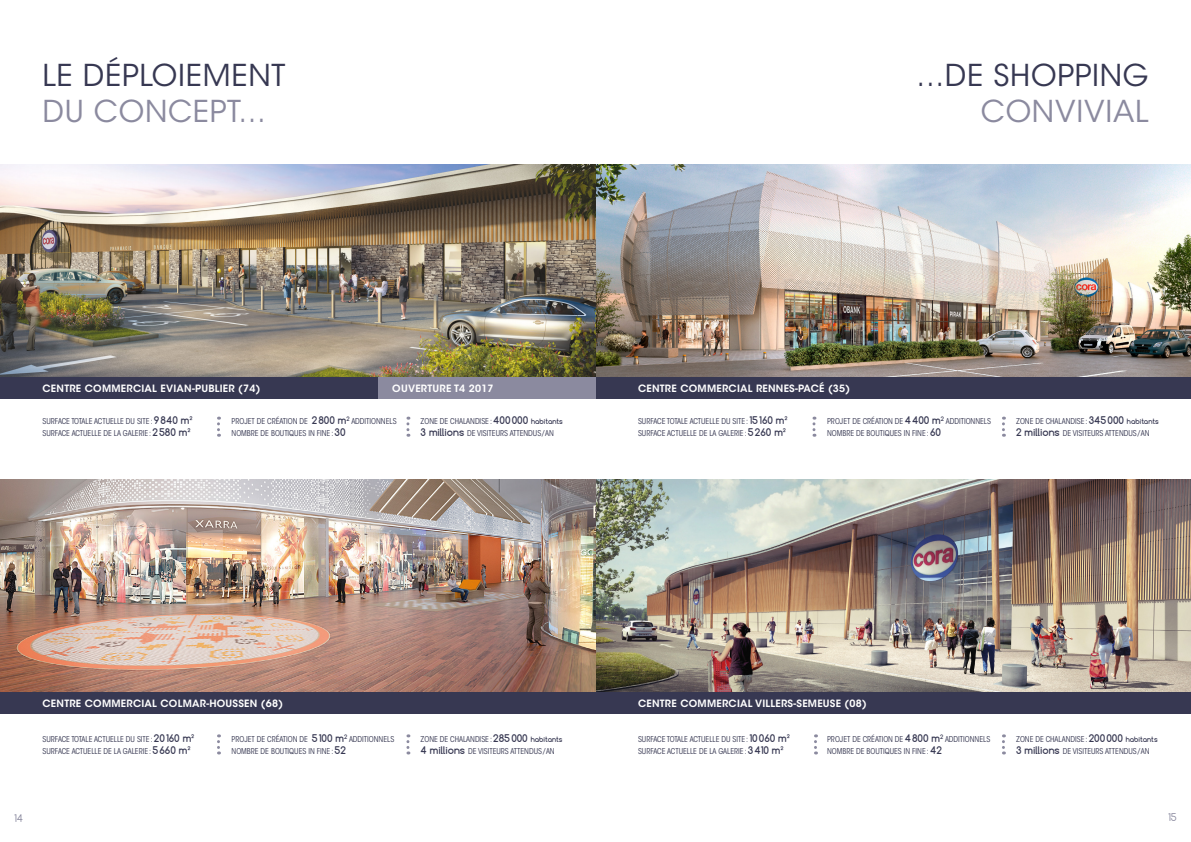
<style>
.page{position:relative;width:1191px;height:842px;background:#fff}
.page>*{position:absolute;margin:0;border:0;box-sizing:border-box;transform-origin:0 0}
.t1{font:30px "ITC Avant Garde Std";letter-spacing:.025em;color:#373852}
.t2{font:30px "ITC Avant Garde Std";letter-spacing:.025em;color:#8b8a9f}
.t3{font:600 10px "ITC Avant Garde Std";letter-spacing:.025em;color:#fff}
.t4{font:10px "Comfortaa";color:#8b8a9f}
.t5{font:condensed 8px/12px "ITC Avant Garde Std";color:#373852}
.s1{font-family:"Comfortaa";font-weight:700;font-stretch:normal;font-size:10px}
.s2{font-family:"Comfortaa";font-weight:700;font-stretch:normal;font-size:7px}
</style>
<div class="page">
<img style="left:0;top:165px;width:1191px;height:212px">
<img style="left:0;top:479px;width:1191px;height:213px">
<div style="left:0;top:377px;width:595px;height:22px;background:#373852"></div>
<div style="left:595px;top:692px;width:596px;height:21px;background:#373852"></div>
<div style="left:595px;top:377px;width:596px;height:22px;background:#373852"></div>
<div style="left:0;top:692px;width:595px;height:21px;background:#373852"></div>
<div style="left:378px;top:377px;width:217px;height:21px;background:#8b8a9f"></div>
<svg style="left:217px;top:734px;width:3px;height:20px"></svg>
<svg style="left:406px;top:734px;width:3px;height:20px"></svg>
<svg style="left:217px;top:417px;width:3px;height:20px"></svg>
<svg style="left:406px;top:417px;width:3px;height:20px"></svg>
<svg style="left:814px;top:734px;width:3px;height:20px"></svg>
<svg style="left:812px;top:417px;width:3px;height:20px"></svg>
<svg style="left:1002px;top:417px;width:3px;height:20px"></svg>
<svg style="left:1002px;top:734px;width:3px;height:20px"></svg>
<h1 class="t1" style="left:43px;top:57px;width:244px">LE DÉPLOIEMENT</h1>
<h1 class="t2" style="left:43px;top:93px;width:225px">DU CONCEPT...</h1>
<h1 class="t1" style="left:916px;top:57px;width:233px">...DE SHOPPING</h1>
<h1 class="t2" style="left:981px;top:93px;width:169px">CONVIVIAL</h1>
<p class="t3" style="left:43px;top:382px;width:219px">CENTRE COMMERCIAL EVIAN-PUBLIER (74)</p>
<p class="t3" style="left:392px;top:382px;width:103px">OUVERTURE T4 2017</p>
<p class="t3" style="left:638px;top:382px;width:213px">CENTRE COMMERCIAL RENNES-PACÉ (35)</p>
<p class="t5" style="left:43px;top:416px;width:151px">SURFACE TOTALE ACTUELLE DU SITE : <span class="s1">9840 m²<br></span>SURFACE ACTUELLE DE LA GALERIE : <span class="s1">2580 m²</span></p>
<p class="t5" style="left:231px;top:416px;width:167px">PROJET DE CRÉATION DE <span class="s1">2800 m</span><sup>2</sup> ADDITIONNELS<br>NOMBRE DE BOUTIQUES IN FINE : <span class="s1">30</span></p>
<p class="t5" style="left:420px;top:416px;width:144px">ZONE DE CHALANDISE : <span class="s1">400000</span> <span class="s2">habitants<br></span><span class="s1">3 millions</span> DE VISITEURS ATTENDUS /AN</p>
<p class="t5" style="left:638px;top:416px;width:151px">SURFACE TOTALE ACTUELLE DU SITE : <span class="s1">15160 m²<br></span>SURFACE ACTUELLE DE LA GALERIE : <span class="s1">5260 m²</span></p>
<p class="t5" style="left:827px;top:416px;width:165px">PROJET DE CRÉATION DE <span class="s1">4400 m</span><sup>2</sup> ADDITIONNELS<br>NOMBRE DE BOUTIQUES IN FINE : <span class="s1">60</span></p>
<p class="t5" style="left:1016px;top:416px;width:144px">ZONE DE CHALANDISE : <span class="s1">345000</span> <span class="s2">habitants<br></span><span class="s1">2 millions</span> DE VISITEURS ATTENDUS /AN</p>
<p class="t3" style="left:43px;top:697px;width:242px">CENTRE COMMERCIAL COLMAR-HOUSSEN (68)</p>
<p class="t3" style="left:638px;top:697px;width:230px">CENTRE COMMERCIAL VILLERS-SEMEUSE (08)</p>
<p class="t5" style="left:43px;top:733px;width:153px">SURFACE TOTALE ACTUELLE DU SITE : <span class="s1">20160 m²<br></span>SURFACE ACTUELLE DE LA GALERIE : <span class="s1">5660 m²</span></p>
<p class="t5" style="left:231px;top:733px;width:164px">PROJET DE CRÉATION DE <span class="s1">5100 m</span><sup>2</sup> ADDITIONNELS<br>NOMBRE DE BOUTIQUES IN FINE : <span class="s1">52</span></p>
<p class="t5" style="left:420px;top:733px;width:143px">ZONE DE CHALANDISE : <span class="s1">285000</span> <span class="s2">habitants<br></span><span class="s1">4 millions</span> DE VISITEURS ATTENDUS /AN</p>
<p class="t5" style="left:638px;top:733px;width:153px">SURFACE TOTALE ACTUELLE DU SITE : <span class="s1">10060 m²<br></span>SURFACE ACTUELLE DE LA GALERIE : <span class="s1">3410 m²</span></p>
<p class="t5" style="left:827px;top:733px;width:165px">PROJET DE CRÉATION DE <span class="s1">4800 m</span><sup>2</sup> ADDITIONNELS<br>NOMBRE DE BOUTIQUES IN FINE : <span class="s1">42</span></p>
<p class="t5" style="left:1016px;top:733px;width:143px">ZONE DE CHALANDISE : <span class="s1">200000</span> <span class="s2">habitants<br></span><span class="s1">3 millions</span> DE VISITEURS ATTENDUS /AN</p>
<p class="t4" style="left:14px;top:811px;width:10px">14</p>
<p class="t4" style="left:1168px;top:811px;width:10px">15</p>
</div>
